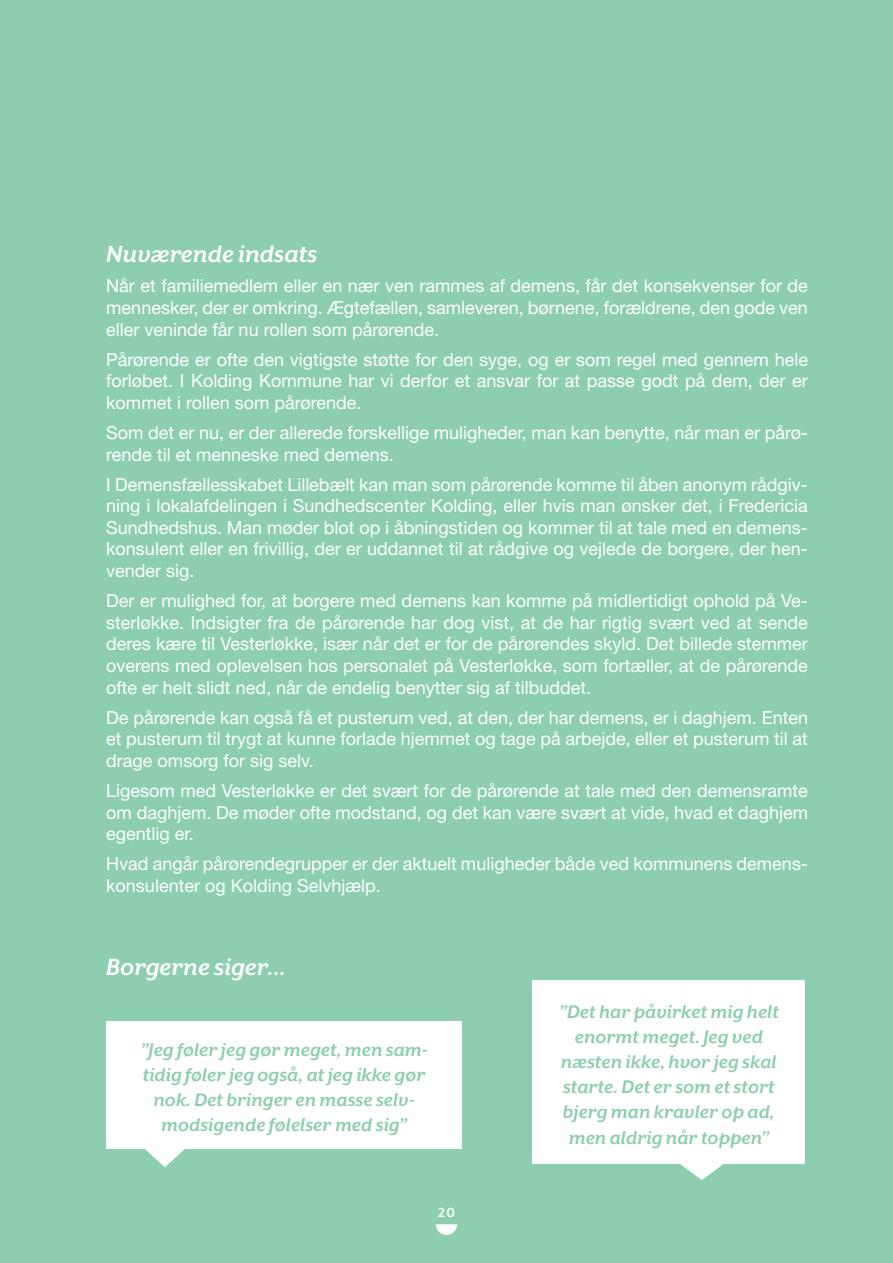
<style>
.page{position:relative;width:893px;height:1263px;background:#8cceae}
.page>*{position:absolute;margin:0;border:0;box-sizing:border-box;transform-origin:0 0}
.t1{font:italic 700 27px "Mr Eaves XL San OT";color:#fff}
.t2{font:italic 700 21px/25.2px "Mr Eaves XL San OT";color:#8cceae;text-align:center}
.t3{font:18px/21.6px "Helvetica Neue LT Std";color:#fff;text-align:justify}
.t4{font:700 15px "Mr Eaves XL San OT";color:#fff}
</style>
<div class="page">
<svg style="left:145px;top:1149px;width:39px;height:18px"></svg>
<div style="left:106px;top:1021px;width:356px;height:128px;background:#fff"></div>
<svg style="left:680px;top:1164px;width:43px;height:16px"></svg>
<div style="left:533px;top:980px;width:272px;height:184px;background:#fff"></div>
<svg style="left:436px;top:1224px;width:21px;height:11px"></svg>
<p class="t1" style="left:106px;top:241px;width:212px">Nuværende indsats</p>
<p class="t3" style="left:106px;top:275px;width:703px">Når et familiemedlem eller en nær ven rammes af demens, får det konsekvenser for de mennesker, der er omkring. Ægtefællen, samleveren, børnene, forældrene, den gode ven eller veninde får nu rollen som pårørende.</p>
<p class="t3" style="left:106px;top:348px;width:703px">Pårørende er ofte den vigtigste støtte for den syge, og er som regel med gennem hele forløbet. I Kolding Kommune har vi derfor et ansvar for at passe godt på dem, der er kommet i rollen som pårørende.</p>
<p class="t3" style="left:106px;top:421px;width:703px">Som det er nu, er der allerede forskellige muligheder, man kan benytte, når man er pårø&shy;rende til et menneske med demens.</p>
<p class="t3" style="left:106px;top:473px;width:703px">I Demensfællesskabet Lillebælt kan man som pårørende komme til åben anonym rådgiv&shy;ning i lokalafdelingen i Sundhedscenter Kolding, eller hvis man ønsker det, i Fredericia Sundhedshus. Man møder blot op i åbningstiden og kommer til at tale med en demens&shy;konsulent eller en frivillig, der er uddannet til at rådgive og vejlede de borgere, der hen&shy;vender sig.</p>
<p class="t3" style="left:106px;top:590px;width:703px">Der er mulighed for, at borgere med demens kan komme på midlertidigt ophold på Ve&shy;sterløkke. Indsigter fra de pårørende har dog vist, at de har rigtig svært ved at sende deres kære til Vesterløkke, især når det er for de pårørendes skyld. Det billede stemmer overens med oplevelsen hos personalet på Vesterløkke, som fortæller, at de pårørende ofte er helt slidt ned, når de endelig benytter sig af tilbuddet.</p>
<p class="t3" style="left:106px;top:706px;width:703px">De pårørende kan også få et pusterum ved, at den, der har demens, er i daghjem. Enten et pusterum til trygt at kunne forlade hjemmet og tage på arbejde, eller et pusterum til at drage omsorg for sig selv.</p>
<p class="t3" style="left:106px;top:779px;width:703px">Ligesom med Vesterløkke er det svært for de pårørende at tale med den demensramte om daghjem. De møder ofte modstand, og det kan være svært at vide, hvad et daghjem egentlig er.</p>
<p class="t3" style="left:106px;top:853px;width:703px">Hvad angår pårørendegrupper er der aktuelt muligheder både ved kommunens demens&shy;konsulenter og Kolding Selvhjælp.</p>
<p class="t1" style="left:106px;top:953px;width:181px">Borgerne siger...</p>
<p class="t2" style="left:140px;top:1037px;width:289px">”Jeg føler jeg gør meget, men sam&shy;tidig føler jeg også, at jeg ikke gør nok. Det bringer en masse selv&shy;modsigende følelser med sig”</p>
<p class="t4" style="left:438px;top:1205px;width:18px">20</p>
<p class="t2" style="left:559px;top:999px;width:222px">”Det har påvirket mig helt enormt meget. Jeg ved næsten ikke, hvor jeg skal starte. Det er som et stort bjerg man kravler op ad, men aldrig når toppen”</p>
</div>
